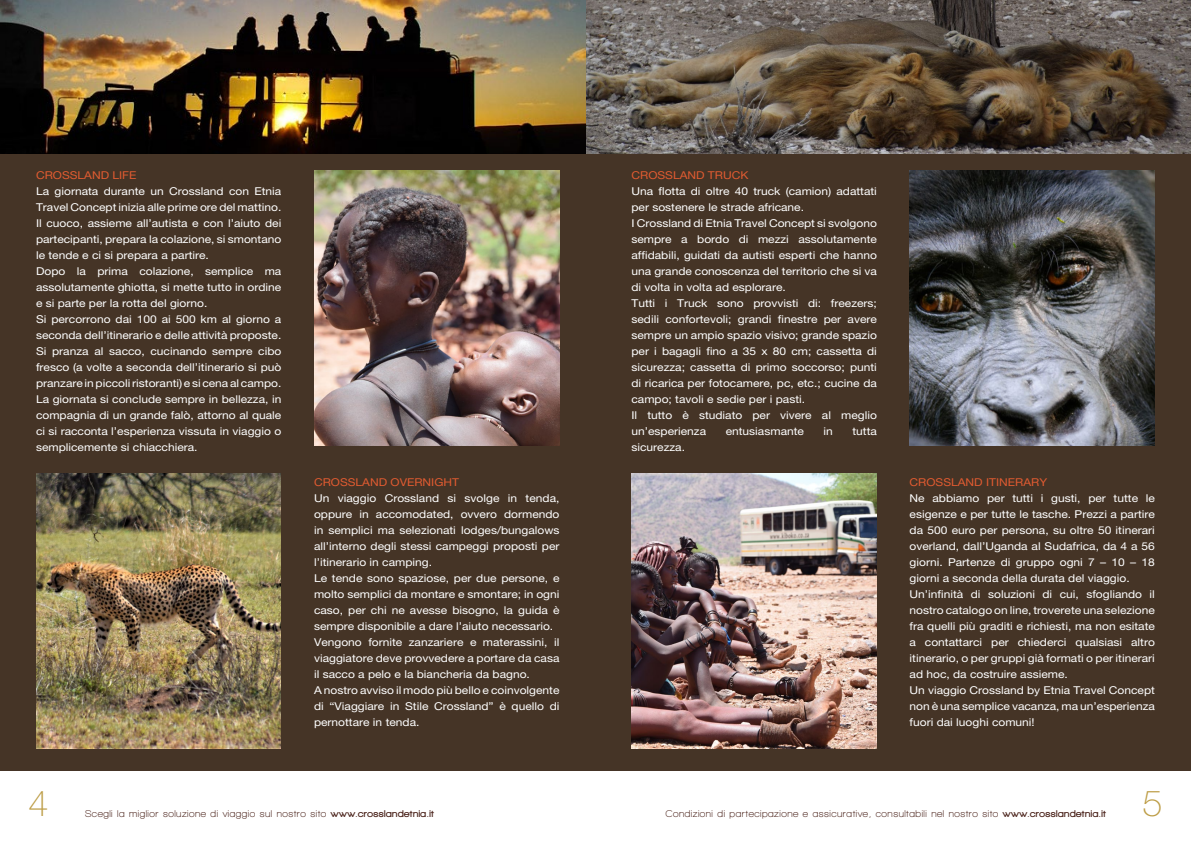
<style>
.page{position:relative;width:1191px;height:842px;background:#fff}
.page>*{position:absolute;margin:0;border:0;box-sizing:border-box;transform-origin:0 0}
.t1{font:100 36px "Helvetica Neue LT Pro";color:#bd9d46}
.t2{font:10.8px/16px "Helvetica Neue LT Pro";color:#fff;scale:1.11 1}
.t3{font:10.8px "Helvetica Neue LT Pro";color:#e15b31;scale:1.11 1}
.t4{font:700 10px "Walkway";letter-spacing:.05em;color:#4a221a}
.s1{color:#e25c31}
.s2{color:#e15b31}
.s3{font-weight:900}
</style>
<div class="page">
<div style="left:0;top:0;width:604px;height:771px;background:#453426"></div>
<div style="left:587px;top:0;width:604px;height:771px;background:#453426"></div>
<img style="left:0;top:0;width:587px;height:153px">
<img style="left:36px;top:473px;width:245px;height:276px">
<img style="left:314px;top:170px;width:245px;height:276px">
<img style="left:587px;top:0;width:604px;height:153px">
<img style="left:631px;top:473px;width:245px;height:276px">
<img style="left:909px;top:170px;width:245px;height:276px">
<p class="t2" style="left:36px;top:167px;width:223px"><span class="s1">CROSSLAND</span> <span class="s2">LIFE<br></span>La giornata durante un Crossland con Etnia Travel Concept inizia alle prime ore del mattino.<br>Il cuoco, assieme all’autista e con l’aiuto dei partecipanti, prepara la colazione, si smontano le tende e ci si prepara a partire.<br>Dopo la prima colazione, semplice ma assolutamente ghiotta, si mette tutto in ordine e si parte per la rotta del giorno.<br>Si percorrono dai 100 ai 500 km al giorno a seconda dell’itinerario e delle attività proposte.<br>Si pranza al sacco, cucinando sempre cibo fresco (a volte a seconda dell’itinerario si può pranzare in piccoli ristoranti) e si cena al campo.<br>La giornata si conclude sempre in bellezza, in compagnia di un grande falò, attorno al quale ci si racconta l’esperienza vissuta in viaggio o semplicemente si chiacchiera.</p>
<p class="t3" style="left:314px;top:476px;width:132px">CROSSLAND OVERNIGHT</p>
<p class="t2" style="left:314px;top:490px;width:223px">Un viaggio Crossland si svolge in tenda, oppure in accomodated, ovvero dormendo in semplici ma selezionati lodges/bungalows all’interno degli stessi campeggi proposti per l’itinerario in camping.<br>Le tende sono spaziose, per due persone, e molto semplici da montare e smontare; in ogni caso, per chi ne avesse bisogno, la guida è sempre disponibile a dare l’aiuto necessario.<br>Vengono fornite zanzariere e materassini, il viaggiatore deve provvedere a portare da casa il sacco a pelo e la biancheria da bagno.<br>A nostro avviso il modo più bello e coinvolgente di “Viaggiare in Stile Crossland” è quello di pernottare in tenda.</p>
<h1 class="t1" style="left:28px;top:782px;width:22px">4</h1>
<p class="t4" style="left:85px;top:808px;width:350px">Scegli la miglior soluzione di viaggio sul nostro sito <span class="s3">www.crosslandetnia.it</span></p>
<p class="t3" style="left:631px;top:168px;width:107px">CROSSLAND TRUCK</p>
<p class="t2" style="left:631px;top:183px;width:223px">Una flotta di oltre 40 truck (camion) adattati per sostenere le strade africane.<br>I Crossland di Etnia Travel Concept si svolgono sempre a bordo di mezzi assolutamente affidabili, guidati da autisti esperti che hanno una grande conoscenza del territorio che si va di volta in volta ad esplorare.<br>Tutti i Truck sono provvisti di: freezers; sedili confortevoli; grandi finestre per avere sempre un ampio spazio visivo; grande spazio per i bagagli fino a 35 x 80 cm; cassetta di sicurezza; cassetta di primo soccorso; punti di ricarica per fotocamere, pc, etc.; cucine da campo; tavoli e sedie per i pasti.<br>Il tutto è studiato per vivere al meglio un’esperienza</p>
<p class="t2" style="left:725px;top:423px;width:72px">entusiasmante</p>
<p class="t2" style="left:823px;top:423px;width:10px">in</p>
<p class="t2" style="left:852px;top:423px;width:24px">tutta</p>
<p class="t2" style="left:631px;top:439px;width:50px">sicurezza.</p>
<p class="t3" style="left:909px;top:476px;width:125px">CROSSLAND ITINERARY</p>
<p class="t2" style="left:909px;top:490px;width:223px">Ne abbiamo per tutti i gusti, per tutte le esigenze e per tutte le tasche. Prezzi a partire da 500 euro per persona, su oltre 50 itinerari overland, dall’Uganda al Sudafrica, da 4 a 56 giorni. Partenze di gruppo ogni 7 – 10 – 18 giorni a seconda della durata del viaggio.<br>Un’infinità di soluzioni di cui, sfogliando il nostro catalogo on line, troverete una selezione fra quelli più graditi e richiesti, ma non esitate a contattarci per chiederci qualsiasi altro itinerario, o per gruppi già formati o per itinerari ad hoc, da costruire assieme.<br>Un viaggio Crossland by Etnia Travel Concept non è una semplice vacanza, ma un’esperienza fuori dai luoghi comuni!</p>
<p class="t4" style="left:665px;top:808px;width:442px">Condizioni di partecipazione e assicurative, consultabili nel nostro sito <span class="s3">www.crosslandetnia.it</span></p>
<h1 class="t1" style="left:1142px;top:782px;width:22px">5</h1>
</div>
